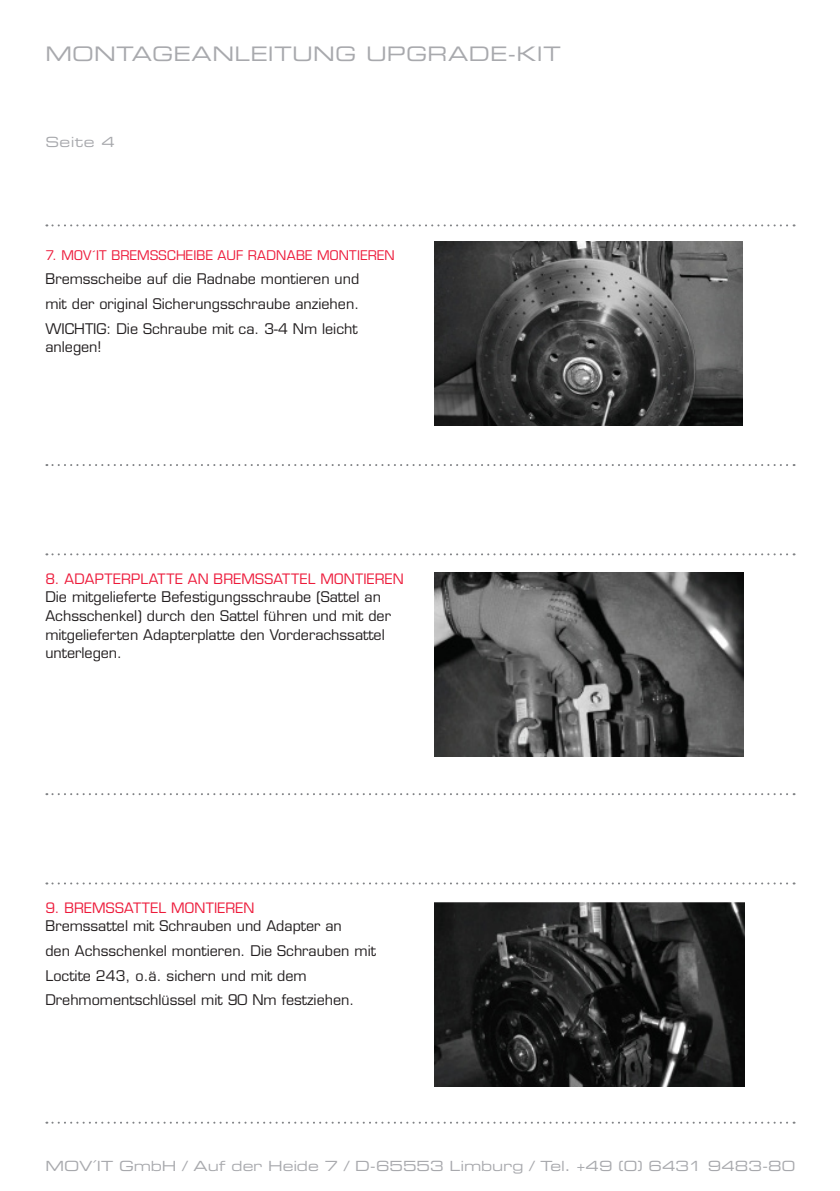
<style>
.page{position:relative;width:840px;height:1191px;background:#fff}
.page>*{position:absolute;margin:0;border:0;box-sizing:border-box;transform-origin:0 0}
.t1{font:20px "Eurostile Extended Two";letter-spacing:.01em;color:#a8a9ad}
.Flieftext_1{font:14.4px/18.6px "Eurostile";color:#231f20}
.t2{font:14px "Eurostile Extended Two";letter-spacing:-.005em;color:#a8a9ad}
.Headline_rot{font:14px "Eurostile";letter-spacing:.015em;color:#ed1a3a}
.Flieftext_1-2{font:13px "Eurostile";letter-spacing:.015em;color:#ed1a3a}
</style>
<div class="page">
<svg style="left:46px;top:224px;width:748px;height:2px"></svg>
<svg style="left:46px;top:464px;width:748px;height:2px"></svg>
<svg style="left:46px;top:793px;width:748px;height:2px"></svg>
<svg style="left:46px;top:1121px;width:748px;height:2px"></svg>
<svg style="left:46px;top:553px;width:748px;height:2px"></svg>
<svg style="left:46px;top:882px;width:748px;height:2px"></svg>
<img style="left:434px;top:242px;width:308px;height:183px">
<img style="left:434px;top:572px;width:309px;height:185px">
<img style="left:434px;top:902px;width:309px;height:184px">
<h1 class="t1" style="left:45px;top:40px;width:516px">MONTAGEANLEITUNG UPGRADE-KIT</h1>
<p class="t2" style="left:45px;top:133px;width:71px">Seite 4</p>
<p class="Flieftext_1-2" style="left:45px;top:247px;width:350px">7. MOV´IT BREMSSCHEIBE AUF RADNABE MONTIEREN</p>
<p class="Flieftext_1" style="left:45px;top:270px;width:315px">Bremsscheibe auf die Radnabe montieren und</p>
<p class="Flieftext_1" style="left:45px;top:294px;width:315px">mit der original Sicherungsschraube anziehen.</p>
<p class="Flieftext_1" style="left:45px;top:319px;width:314px">WICHTIG: Die Schraube mit ca. 3-4 Nm leicht anlegen!</p>
<p class="Headline_rot" style="left:45px;top:570px;width:360px">8. ADAPTERPLATTE AN BREMSSATTEL MONTIEREN</p>
<p class="Flieftext_1" style="left:45px;top:588px;width:347px">Die mitgelieferte Befestigungsschraube (Sattel an Achsschenkel) durch den Sattel führen und mit der mitgelieferten Adapterplatte den Vorderachssattel unterlegen.</p>
<p class="Headline_rot" style="left:45px;top:899px;width:210px">9. BREMSSATTEL MONTIEREN</p>
<p class="Flieftext_1" style="left:45px;top:917px;width:298px">Bremssattel mit Schrauben und Adapter an</p>
<p class="Flieftext_1" style="left:45px;top:941px;width:332px">den Achsschenkel montieren. Die Schrauben mit</p>
<p class="Flieftext_1" style="left:45px;top:966px;width:263px">Loctite 243, o.ä. sichern und mit dem</p>
<p class="Flieftext_1" style="left:45px;top:991px;width:310px">Drehmomentschlüssel mit 90 Nm festziehen.</p>
<p class="t2" style="left:45px;top:1156px;width:751px">MOV´IT GmbH / Auf der Heide 7 / D-65553 Limburg / Tel. +49 (0) 6431 9483-80</p>
</div>
